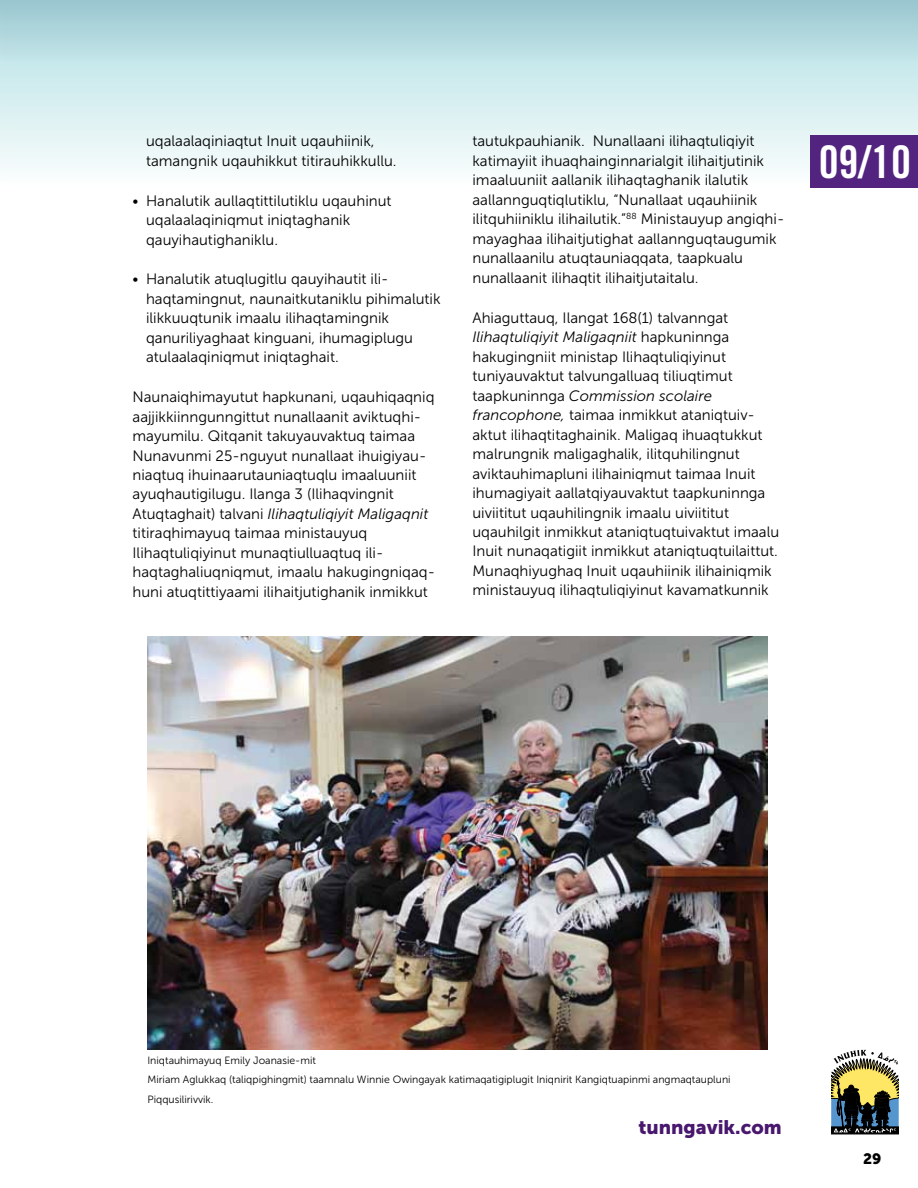
<style>
.page{position:relative;width:918px;height:1188px;background:#fff}
.page>*{position:absolute;margin:0;border:0;box-sizing:border-box;transform-origin:0 0}
.t1{font:45px "Trade Gothic LT Std Bd Cn 20";color:#fff}
.t2{font:19.5px "Museo Sans 900";color:#49176d}
.t3{font:15px/19.5px "Museo Sans 300";color:#000}
.t4{font:15px "Museo Sans 900";color:#000}
.t5{font:10.5px/19.5px "Museo Sans 300";color:#000}
.s1{font-style:italic}
</style>
<div class="page">
<svg style="left:831px;top:1050px;width:68px;height:84px;background:#7a7c62"></svg>
<div style="left:1px;top:0;width:917px;height:217px;background:linear-gradient(to bottom,#a3d1d8,#fff)"></div>
<svg style="left:829px;top:188px;width:75px;height:5px"></svg>
<svg style="left:0;top:0;width:2px;height:216px"></svg>
<div style="left:810px;top:135px;width:108px;height:53px;background:#52247f"></div>
<img style="left:147px;top:636px;width:620px;height:414px">
<p class="t3" style="left:146px;top:131px;width:252px">uqalaalaqiniaqtut Inuit uqauhiinik, tamangnik uqauhikkut titirauhikkullu.</p>
<p class="t3" style="left:146px;top:191px;width:247px;text-indent:-14px">• Hanalutik aullaqtittilutiklu uqauhinut uqalaalaqiniqmut iniqtaghanik qauyihautighaniklu.</p>
<p class="t3" style="left:146px;top:269px;width:296px;text-indent:-14px">• Hanalutik atuqlugitlu qauyihautit ili&shy;haqtamingnut, naunaitkutaniklu pihimalutik ilikkuuqtunik imaalu ilihaqtamingnik qanuriliyaghaat kinguani, ihumagiplugu atulaalaqiniqmut iniqtaghait.</p>
<p class="t3" style="left:133px;top:387px;width:304px">Naunaiqhimayutut hapkunani, uqauhiqaqniq aajjikkiinngunngittut nunallaanit aviktuqhi&shy;mayumilu. Qitqanit takuyauvaktuq taimaa Nunavunmi 25-nguyut nunallaat ihuigiyau&shy;niaqtuq ihuinaarutauniaqtuqlu imaaluuniit ayuqhautigilugu. Ilanga 3 (Ilihaqvingnit Atuqtaghait) talvani <span class="s1">Ilihaqtuliqiyit Maligaqnit </span>titiraqhimayuq taimaa ministauyuq Ilihaqtuliqiyinut munaqtiulluaqtuq ili&shy;haqtaghaliuqniqmut, imaalu hakugingniqaq&shy;huni atuqtittiyaami ilihaitjutighanik inmikkut</p>
<p class="t3" style="left:472px;top:131px;width:313px">tautukpauhianik. Nunallaani ilihaqtuliqiyit katimayiit ihuaqhainginnarialgit ilihaitjutinik imaaluuniit aallanik ilihaqtaghanik ilalutik aallannguqtiqlutiklu, “Nunallaat uqauhiinik ilitquhiiniklu ilihailutik.”<sup>88</sup> Ministauyup angiqhi&shy;mayaghaa ilihaitjutighat aallannguqtaugumik nunallaanilu atuqtauniaqqata, taapkualu nunallaanit ilihaqtit ilihaitjutaitalu.</p>
<p class="t3" style="left:472px;top:308px;width:308px">Ahiaguttauq, Ilangat 168(1) talvanngat <span class="s1">Ilihaqtuliqiyit Maligaqniit</span> hapkuninnga hakugingniit ministap Ilihaqtuliqiyinut tuniyauvaktut talvungalluaq tiliuqtimut taapkuninnga <span class="s1">Commission scolaire francophone,</span> taimaa inmikkut ataniqtuiv&shy;aktut ilihaqtitaghainik. Maligaq ihuaqtukkut malrungnik maligaghalik, ilitquhilingnut aviktauhimapluni ilihainiqmut taimaa Inuit ihumagiyait aallatqiyauvaktut taapkuninnga uiviititut uqauhilingnik imaalu uiviititut uqauhilgit inmikkut ataniqtuqtuivaktut imaalu Inuit nunaqatigiit inmikkut ataniqtuqtuilaittut.<br>Munaqhiyughaq Inuit uqauhiinik ilihainiqmik ministauyuq ilihaqtuliqiyinut kavamatkunnik</p>
<h1 class="t1" style="left:819px;top:135px;width:94px">09/10</h1>
<p class="t5" style="left:147px;top:1051px;width:585px">Iniqtauhimayuq Emily Joanasie-mit<br>Miriam Aglukkaq (taliqpighingmit) taamnalu Winnie Owingayak katimaqatigiplugit Iniqnirit Kangiqtuapinmi angmaqtaupluni<br>Piqqusilirivvik.</p>
<h2 class="t2" style="left:638px;top:1116px;width:145px">tunngavik.com</h2>
<p class="t4" style="left:863px;top:1150px;width:20px">29</p>
</div>
